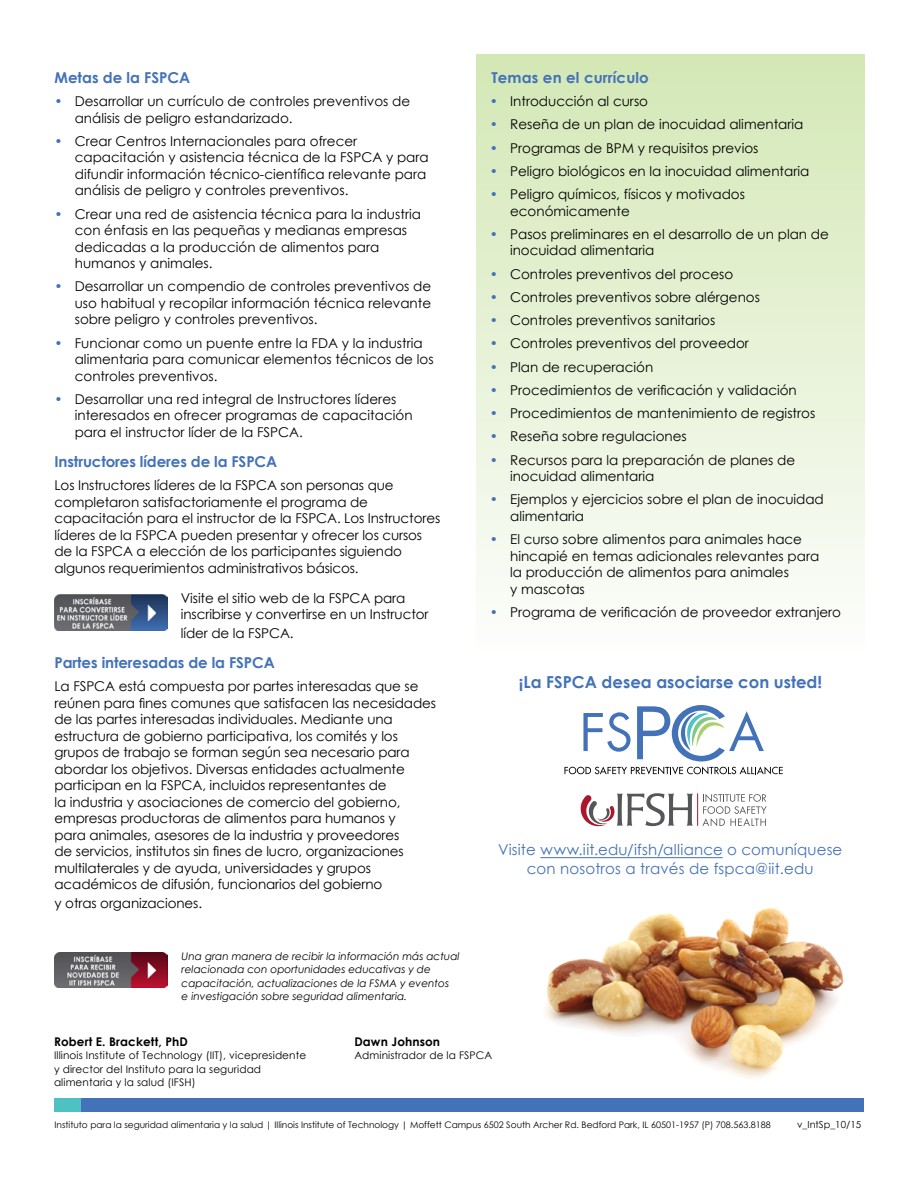
<style>
.page{position:relative;width:918px;height:1188px;background:#fff}
.page>*{position:absolute;margin:0;border:0;box-sizing:border-box;transform-origin:0 0}
.t1{font:700 16.5px "Century Gothic";color:#4372b9}
.t2{font:15px/19.5px "Century Gothic";letter-spacing:.01em;color:#4372b9;text-align:center}
.t3{font:700 15px "Century Gothic";letter-spacing:-.01em;color:#4372b9}
.t4{font:700 15px "Century Gothic";letter-spacing:.01em;color:#4372b9}
.t5{font:13.5px/16.5px "Century Gothic";color:#000}
.t6{font:700 12px "Century Gothic";letter-spacing:.01em;color:#000}
.t7{font:italic 10.5px/13.5px "Century Gothic";color:#000}
.t8{font:10.5px/13.5px "Century Gothic";letter-spacing:.01em;color:#000}
.t9{font:9.75px "Century Gothic";color:#000}
.t10{font:9px "Century Gothic";color:#000}
.s1{color:#4372b9}
</style>
<div class="page">
<div style="left:476px;top:54px;width:389px;height:604px;background:linear-gradient(to bottom,#d3e7b5,#fdfefc)"></div>
<img style="left:544px;top:908px;width:300px;height:171px">
<div style="left:54px;top:1098px;width:810px;height:14px;background:#4372b9"></div>
<div style="left:54px;top:1098px;width:27px;height:14px;background:#4ec2c2"></div>
<svg style="left:564px;top:767px;width:219px;height:7px"></svg>
<svg style="left:583px;top:712px;width:48px;height:40px"></svg>
<svg style="left:637px;top:705px;width:127px;height:56px"></svg>
<svg style="left:702px;top:794px;width:65px;height:32px"></svg>
<hr style="left:697px;top:793px;width:1px;height:33px;background:#ac162c">
<svg style="left:581px;top:793px;width:112px;height:33px"></svg>
<hr style="left:540px;top:857px;width:183px;height:1px;background:#4372b9">
<img style="left:55px;top:952px;width:113px;height:36px">
<img style="left:54px;top:595px;width:113px;height:36px">
<p class="t3" style="left:55px;top:66px;width:137px">Metas de la FSPCA</p>
<p class="t5" style="left:75px;top:93px;width:337px;text-indent:-20px"><span class="s1">•</span> Desarrollar un currículo de controles preventivos de análisis de peligro estandarizado.</p>
<p class="t5" style="left:75px;top:133px;width:356px;text-indent:-20px"><span class="s1">•</span> Crear Centros Internacionales para ofrecer capacitación y asistencia técnica de la FSPCA y para difundir información técnico-científica relevante para análisis de peligro y controles preventivos.</p>
<p class="t5" style="left:75px;top:205px;width:348px;text-indent:-20px"><span class="s1">•</span> Crear una red de asistencia técnica para la industria con énfasis en las pequeñas y medianas empresas dedicadas a la producción de alimentos para humanos y animales.</p>
<p class="t5" style="left:75px;top:278px;width:358px;text-align:justify;text-indent:-20px"><span class="s1">•</span> Desarrollar un compendio de controles preventivos de uso habitual y recopilar información técnica relevante sobre peligro y controles preventivos.</p>
<p class="t5" style="left:75px;top:334px;width:360px;text-indent:-20px"><span class="s1">•</span> Funcionar como un puente entre la FDA y la industria alimentaria para comunicar elementos técnicos de los controles preventivos.</p>
<p class="t5" style="left:75px;top:390px;width:339px;text-indent:-20px"><span class="s1">•</span> Desarrollar una red integral de Instructores líderes interesados en ofrecer programas de capacitación para el instructor líder de la FSPCA.</p>
<p class="t3" style="left:55px;top:450px;width:224px">Instructores líderes de la FSPCA</p>
<p class="t5" style="left:55px;top:477px;width:387px">Los Instructores líderes de la FSPCA son personas que completaron satisfactoriamente el programa de capacitación para el instructor de la FSPCA. Los Instructores líderes de la FSPCA pueden presentar y ofrecer los cursos de la FSPCA a elección de los participantes siguiendo algunos requerimientos administrativos básicos.</p>
<p class="t5" style="left:181px;top:589px;width:249px">Visite el sitio web de la FSPCA para inscribirse y convertirse en un Instructor</p>
<p class="t5" style="left:181px;top:625px;width:114px">líder de la FSPCA.</p>
<p class="t3" style="left:55px;top:651px;width:222px">Partes interesadas de la FSPCA</p>
<p class="t5" style="left:55px;top:678px;width:383px">La FSPCA está compuesta por partes interesadas que se reúnen para fines comunes que satisfacen las necesidades de las partes interesadas individuales. Mediante una estructura de gobierno participativa, los comités y los grupos de trabajo se forman según sea necesario para abordar los objetivos. Diversas entidades actualmente participan en la FSPCA, incluidos representantes de<br>la industria y asociaciones de comercio del gobierno, empresas productoras de alimentos para humanos y<br>para animales, asesores de la industria y proveedores<br>de servicios, institutos sin fines de lucro, organizaciones multilaterales y de ayuda, universidades y grupos académicos de difusión, funcionarios del gobierno</p>
<p class="t5" style="left:55px;top:895px;width:149px">y otras organizaciones.</p>
<p class="t7" style="left:182px;top:949px;width:280px">Una gran manera de recibir la información más actual relacionada con oportunidades educativas y de capacitación, actualizaciones de la FSMA y eventos<br>e investigación sobre seguridad alimentaria.</p>
<p class="t4" style="left:491px;top:66px;width:159px">Temas en el currículo</p>
<p class="t5" style="left:490px;top:93px;width:160px"><span class="s1">•</span> Introducción al curso</p>
<p class="t5" style="left:490px;top:116px;width:315px"><span class="s1">•</span> Reseña de un plan de inocuidad alimentaria</p>
<p class="t5" style="left:490px;top:139px;width:270px"><span class="s1">•</span> Programas de BPM y requisitos previos</p>
<p class="t5" style="left:490px;top:163px;width:321px"><span class="s1">•</span> Peligro biológicos en la inocuidad alimentaria</p>
<p class="t5" style="left:510px;top:186px;width:236px;text-indent:-20px"><span class="s1">•</span> Peligro químicos, físicos y motivados económicamente</p>
<p class="t5" style="left:510px;top:226px;width:320px;text-indent:-20px"><span class="s1">•</span> Pasos preliminares en el desarrollo de un plan de inocuidad alimentaria</p>
<p class="t5" style="left:490px;top:265px;width:245px"><span class="s1">•</span> Controles preventivos del proceso</p>
<p class="t5" style="left:490px;top:289px;width:272px"><span class="s1">•</span> Controles preventivos sobre alérgenos</p>
<p class="t5" style="left:490px;top:312px;width:227px"><span class="s1">•</span> Controles preventivos sanitarios</p>
<p class="t5" style="left:490px;top:335px;width:261px"><span class="s1">•</span> Controles preventivos del proveedor</p>
<p class="t5" style="left:490px;top:358px;width:165px"><span class="s1">•</span> Plan de recuperación</p>
<p class="t5" style="left:490px;top:382px;width:308px"><span class="s1">•</span> Procedimientos de verificación y validación</p>
<p class="t5" style="left:490px;top:405px;width:327px"><span class="s1">•</span> Procedimientos de mantenimiento de registros</p>
<p class="t5" style="left:490px;top:428px;width:198px"><span class="s1">•</span> Reseña sobre regulaciones</p>
<p class="t5" style="left:510px;top:451px;width:287px;text-indent:-20px"><span class="s1">•</span> Recursos para la preparación de planes de inocuidad alimentaria</p>
<p class="t5" style="left:510px;top:491px;width:315px;text-indent:-20px"><span class="s1">•</span> Ejemplos y ejercicios sobre el plan de inocuidad alimentaria</p>
<p class="t5" style="left:510px;top:531px;width:311px;text-indent:-20px"><span class="s1">•</span> El curso sobre alimentos para animales hace hincapié en temas adicionales relevantes para la producción de alimentos para animales<br>y mascotas</p>
<p class="t5" style="left:490px;top:603px;width:353px"><span class="s1">•</span> Programa de verificación de proveedor extranjero</p>
<p class="t1" style="left:519px;top:669px;width:305px">¡La FSPCA desea asociarse con usted!</p>
<p class="t2" style="left:498px;top:839px;width:346px">Visite www.iit.edu/ifsh/alliance o comuníquese con nosotros a través de fspca@iit.edu</p>
<p class="t6" style="left:54px;top:1032px;width:135px">Robert E. Brackett, PhD</p>
<p class="t8" style="left:54px;top:1049px;width:254px">Illinois Institute of Technology (IIT), vicepresidente y director del Instituto para la seguridad alimentaria y la salud (IFSH)</p>
<p class="t6" style="left:354px;top:1032px;width:87px">Dawn Johnson</p>
<p class="t8" style="left:354px;top:1049px;width:139px">Administrador de la FSPCA</p>
<p class="t10" style="left:55px;top:1118px;width:718px">Instituto para la seguridad alimentaria y la salud | Illinois Institute of Technology | Moffett Campus 6502 South Archer Rd. Bedford Park, IL 60501-1957 (P) 708.563.8188</p>
<p class="t9" style="left:797px;top:1117px;width:65px">v_IntSp_10/15</p>
</div>
